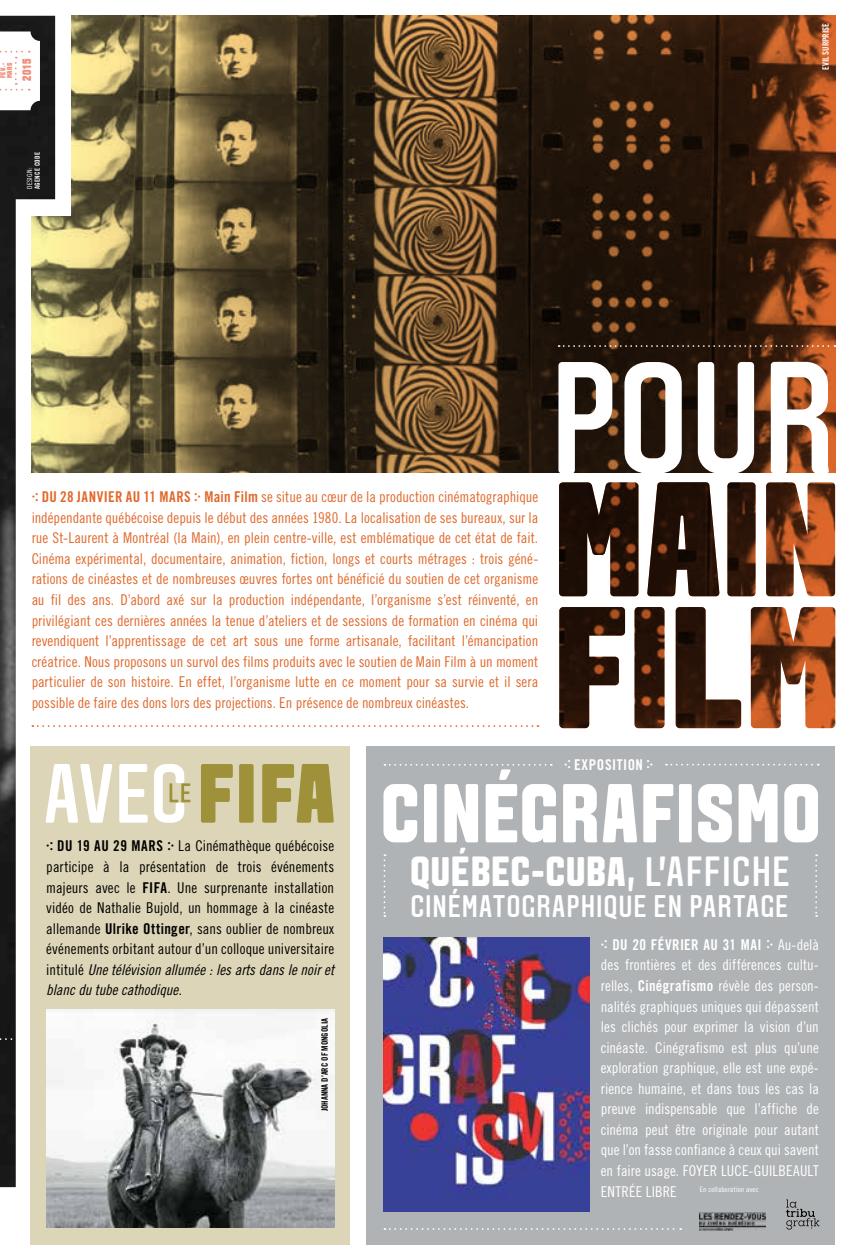
<style>
.page{position:relative;width:851px;height:1260px;background:#fff}
.page>*{position:absolute;margin:0;border:0;box-sizing:border-box;transform-origin:0 0}
.t1{font:800 83.3px "Aveny T";letter-spacing:.025em;color:#fff}
.t2{font:800 42px "Aveny T";letter-spacing:.025em;color:#fff}
.t3{font:500 31.15px "Aveny T";letter-spacing:.03em;color:#fff}
.t4{font:14.88px/20.5px "Trade Gothic Cond Eighteen";letter-spacing:.005em;color:#e0692c;text-align:justify}
.t5{font:14.88px/20.5px "Trade Gothic Cond Eighteen";letter-spacing:.005em;color:#fff;text-align:justify}
.t6{font:14.88px/20.5px "Trade Gothic Cond Eighteen";letter-spacing:.01em;color:#000;text-align:justify}
.t7{font:14.88px/20.5px "Trade Gothic Cond Eighteen Obl";letter-spacing:-.005em;color:#000}
.t8{font:14.88px "Trade Gothic Bold Cond Twenty";letter-spacing:.04em;color:#fff}
.t9{font:900 12.25px "Aveny T";color:#ef917f;scale:.94 1}
.t10{font:8.75px "Trade Gothic Bold Cond Twenty";color:#000}
.t11{font:8.75px "Trade Gothic Bold Cond Twenty";color:#fff}
.t12{font:7.35px "Trade Gothic Cond Eighteen";letter-spacing:.025em;color:#fff}
.t13{font:900 7.17px/6.6px "Aveny T";letter-spacing:.075em;color:#ef917f}
.t14{font:7px/7.9px "Trade Gothic Bold Cond Twenty";letter-spacing:.03em;color:#fff}
.s1{font-size:5.25px}
.s2{font-weight:800}
.s3{font-family:"Trade Gothic Cond Eighteen"}
.s4{font-family:"Interstate";font-stretch:condensed}
.s5{font-family:"Trade Gothic Bold Cond Twenty"}
.s6{font-weight:500}
</style>
<div class="page">
<svg style="left:55px;top:16px;width:780px;height:456px;background:#574126"></svg>
<div style="left:27px;top:10px;width:44px;height:205px;background:#fff"></div>
<img style="left:0;top:16px;width:55px;height:1171px">
<svg style="left:0;top:32px;width:40px;height:78px"></svg>
<svg style="left:0;top:1038px;width:27px;height:2px"></svg>
<svg style="left:558px;top:362px;width:270px;height:111px"></svg>
<svg style="left:559px;top:482px;width:276px;height:246px"></svg>
<svg style="left:32px;top:725px;width:506px;height:2px"></svg>
<svg style="left:558px;top:345px;width:277px;height:2px"></svg>
<div style="left:366px;top:746px;width:469px;height:499px;background:#b0b3b5"></div>
<img style="left:383px;top:938px;width:206px;height:274px">
<svg style="left:384px;top:764px;width:167px;height:2px"></svg>
<svg style="left:384px;top:1228px;width:297px;height:2px"></svg>
<svg style="left:383px;top:854px;width:2px;height:63px"></svg>
<svg style="left:815px;top:854px;width:2px;height:63px"></svg>
<svg style="left:666px;top:764px;width:152px;height:2px"></svg>
<img style="left:699px;top:1212px;width:66px;height:18px">
<svg style="left:786px;top:1200px;width:33px;height:30px"></svg>
<div style="left:30px;top:746px;width:319px;height:499px;background:#ddd5b7"></div>
<svg style="left:201px;top:764px;width:133px;height:59px"></svg>
<svg style="left:46px;top:764px;width:144px;height:59px"></svg>
<img style="left:46px;top:1009px;width:288px;height:219px">
<p class="t13" style="left:0;top:78px;width:17px;rotate:-90deg">FEV<span class="s1">.</span><span class="s2">-<br></span>MARS</p>
<p class="t9" style="left:20px;top:81px;width:25px;rotate:-90deg">2015</p>
<p class="t14" style="left:26px;top:189px;width:38px;rotate:-90deg"><span class="s3">DESIGN:<br></span>AGENCE CODE</p>
<p class="t11" style="left:820px;top:70px;width:49px;rotate:-90deg">EVIL SURPRISE</p>
<p class="t4" style="left:32px;top:487px;width:508px"><span class="s4">·:</span> <span class="s5">DU 28 JANVIER AU 11 MARS</span> <span class="s4">:·</span> <span class="s5">Main Film</span> se situe au cœur de la production cinématographique indépendante québécoise depuis le début des années 1980. La localisation de ses bureaux, sur la rue St-Laurent à Montréal (la Main), en plein centre-ville, est emblématique de cet état de fait.<br>Cinéma expérimental, documentaire, animation, fiction, longs et courts métrages : trois géné&shy;rations de cinéastes et de nombreuses œuvres fortes ont bénéficié du soutien de cet organisme au fil des ans. D’abord axé sur la production indépendante, l’organisme s’est réinventé, en privilégiant ces dernières années la tenue d’ateliers et de sessions de formation en cinéma qui revendiquent l’apprentissage de cet art sous une forme artisanale, facilitant l’émancipation créatrice. Nous proposons un survol des films produits avec le soutien de Main Film à un moment particulier de son histoire. En effet, l’organisme lutte en ce moment pour sa survie et il sera possible de faire des dons lors des projections. En présence de nombreux cinéastes.</p>
<p class="t6" style="left:46px;top:836px;width:289px"><span class="s4">·:</span> <span class="s5">DU 19 AU 29 MARS</span> <span class="s4">:·</span> La Cinémathèque québécoise participe à la présentation de trois événements majeurs avec le <span class="s5">FIFA</span>. Une surprenante installation vidéo de Nathalie Bujold, un hommage à la cinéaste allemande <span class="s5">Ulrike Ottinger</span>, sans oublier de nombreux événements orbitant autour d’un colloque universitaire</p>
<p class="t7" style="left:46px;top:959px;width:289px"><span class="s3">intitulé</span> Une télévision allumée : les arts dans le noir et blanc du tube cathodique<span class="s3">.</span></p>
<p class="t10" style="left:319px;top:1111px;width:95px;rotate:-90deg">JOHANNA D’ARC OF MONGOLIA</p>
<p class="t8" style="left:564px;top:756px;width:91px"><span class="s4">·:</span> EXPOSITION <span class="s4">:·</span></p>
<p class="t1" style="left:381px;top:765px;width:441px">CINE<sup>´</sup>GRAFISMO</p>
<p class="t2" style="left:410px;top:847px;width:381px">QUE<sup>´</sup>BEC-CUBA<span class="s6">, L’AFFICHE</span></p>
<p class="t3" style="left:410px;top:889px;width:379px">CINÉMATOGRAPHIQUE EN PARTAGE</p>
<p class="t5" style="left:600px;top:934px;width:220px"><span class="s4">·:</span> <span class="s5">DU 20 FÉVRIER AU 31 MAI</span> <span class="s4">:·</span> Au-delà des frontières et des différences cultu&shy;relles, <span class="s5">Cinégrafismo</span> révèle des person&shy;nalités graphiques uniques qui dépassent les clichés pour exprimer la vision d’un cinéaste. Cinégrafismo est plus qu’une exploration graphique, elle est une expé&shy;rience humaine, et dans tous les cas la preuve indispensable que l’affiche de cinéma peut être originale pour autant que l’on fasse confiance à ceux qui savent en faire usage. FOYER LUCE-GUILBEAULT ENTRÉE LIBRE</p>
<p class="t12" style="left:699px;top:1185px;width:60px">En collaboration avec</p>
</div>
